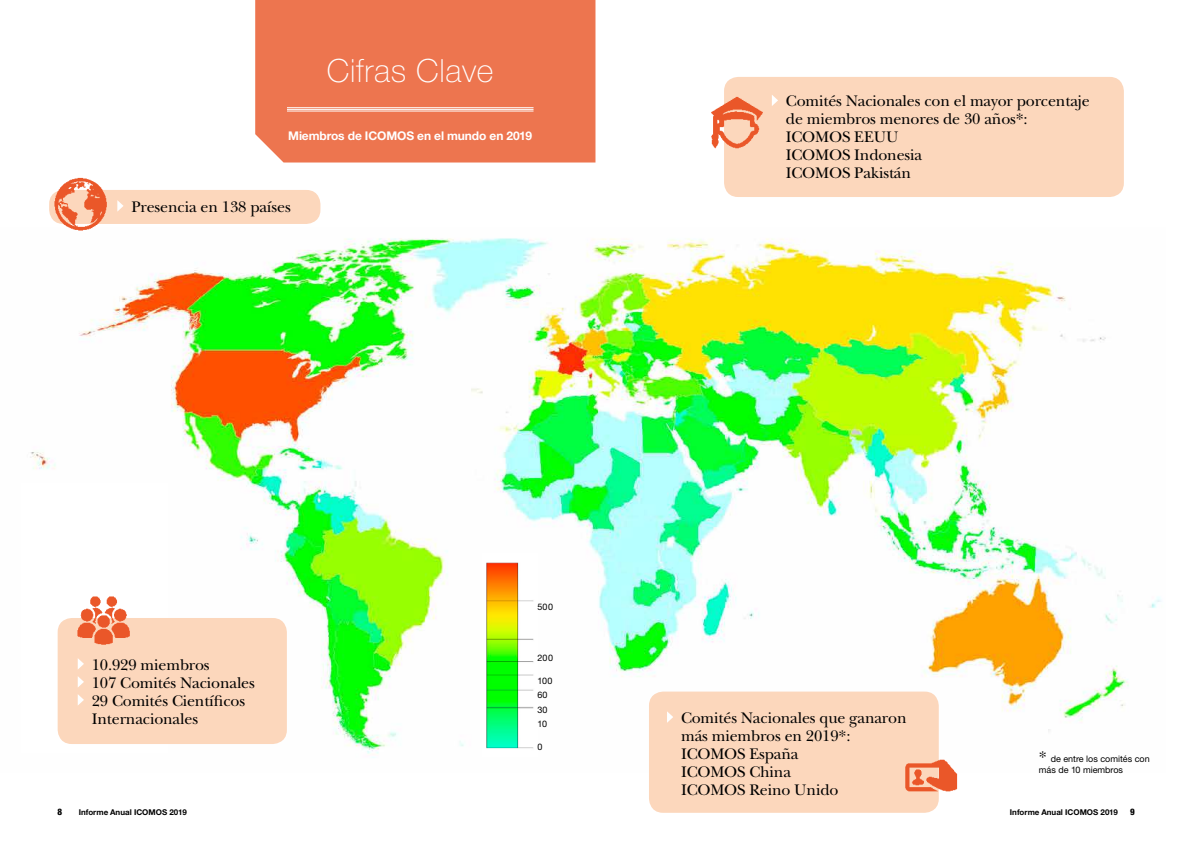
<style>
.page{position:relative;width:1191px;height:842px;background:#fff}
.page>*{position:absolute;margin:0;border:0;box-sizing:border-box;transform-origin:0 0}
.t1{font:100 32px "Helvetica Neue";letter-spacing:.02em;color:#fff}
.t2{font:16px/18px "New Baskerville";letter-spacing:-.01em;color:#000}
.t3{font:700 12px "Helvetica Neue CE";letter-spacing:-.01em;color:#fff}
.t4{font:9px/14.3px "Helvetica Neue CE";color:#000}
.t5{font:800 condensed 9px "Helvetica Neue";color:#000}
.t6{font:700 8px "Helvetica Neue CE";color:#000}
.s1{font-family:"New Baskerville";font-size:16px}
</style>
<div class="page">
<img style="left:30px;top:238px;width:1131px;height:520px">
<img style="left:483px;top:554px;width:54px;height:203px">
<div style="left:49px;top:190px;width:271px;height:34px;background:#fcd7bc;border-radius:14px"></div>
<div style="left:724px;top:77px;width:399px;height:120px;background:#fcd7bc;border-radius:14px"></div>
<div style="left:649px;top:692px;width:289px;height:121px;background:#fcd7bc;border-radius:14px"></div>
<div style="left:255px;top:0;width:340px;height:163px;background:#ed754f"></div>
<hr style="left:287px;top:107px;width:246px;height:1px;background:#fff">
<hr style="left:287px;top:109px;width:246px;height:1px;background:#fff">
<hr style="left:287px;top:111px;width:246px;height:1px;background:#fff">
<svg style="left:667px;top:711px;width:6px;height:12px"></svg>
<svg style="left:772px;top:95px;width:6px;height:11px"></svg>
<img style="left:889px;top:740px;width:90px;height:73px">
<img style="left:711px;top:86px;width:52px;height:63px">
<img style="left:39px;top:177px;width:90px;height:65px">
<div style="left:21px;top:483px;width:146px;height:269px;background:#fff"></div>
<div style="left:58px;top:618px;width:229px;height:126px;background:#fcd7bc;border-radius:14px"></div>
<svg style="left:78px;top:658px;width:6px;height:11px"></svg>
<svg style="left:78px;top:676px;width:6px;height:11px"></svg>
<svg style="left:78px;top:694px;width:6px;height:11px"></svg>
<img style="left:62px;top:596px;width:68px;height:49px">
<h1 class="t1" style="left:327px;top:52px;width:168px">Cifras Clave</h1>
<p class="t3" style="left:288px;top:128px;width:245px">Miembros de ICOMOS en el mundo en 2019</p>
<p class="t2" style="left:131px;top:198px;width:161px">Presencia en 138 países</p>
<p class="t2" style="left:786px;top:92px;width:305px">Comités Nacionales con el mayor porcentaje de miembros menores de 30 años*:<br>ICOMOS EEUU<br>ICOMOS Indonesia<br>ICOMOS Pakistán</p>
<p class="t2" style="left:92px;top:655px;width:165px">10.929 miembros<br>107 Comités Nacionales<br>29 Comités Científicos<br>Internacionales</p>
<p class="t4" style="left:537px;top:599px;width:17px">500</p>
<p class="t4" style="left:537px;top:650px;width:17px">200</p>
<p class="t4" style="left:537px;top:674px;width:16px">100<br>60<br>30<br>10</p>
<p class="t4" style="left:537px;top:740px;width:7px">0</p>
<p class="t2" style="left:681px;top:709px;width:227px">Comités Nacionales que ganaron más miembros en 2019*:<br>ICOMOS España<br>ICOMOS China<br>ICOMOS Reino Unido</p>
<p class="t4" style="left:1038px;top:753px;width:112px;line-height:11px"><span class="s1">*</span> de entre los comités con más de 10 miembros</p>
<p class="t5" style="left:58px;top:806px;width:6px">8</p>
<p class="t6" style="left:79px;top:807px;width:110px">Informe Anual ICOMOS 2019</p>
<p class="t6" style="left:1010px;top:807px;width:110px">Informe Anual ICOMOS 2019</p>
<p class="t5" style="left:1130px;top:806px;width:6px">9</p>
</div>
